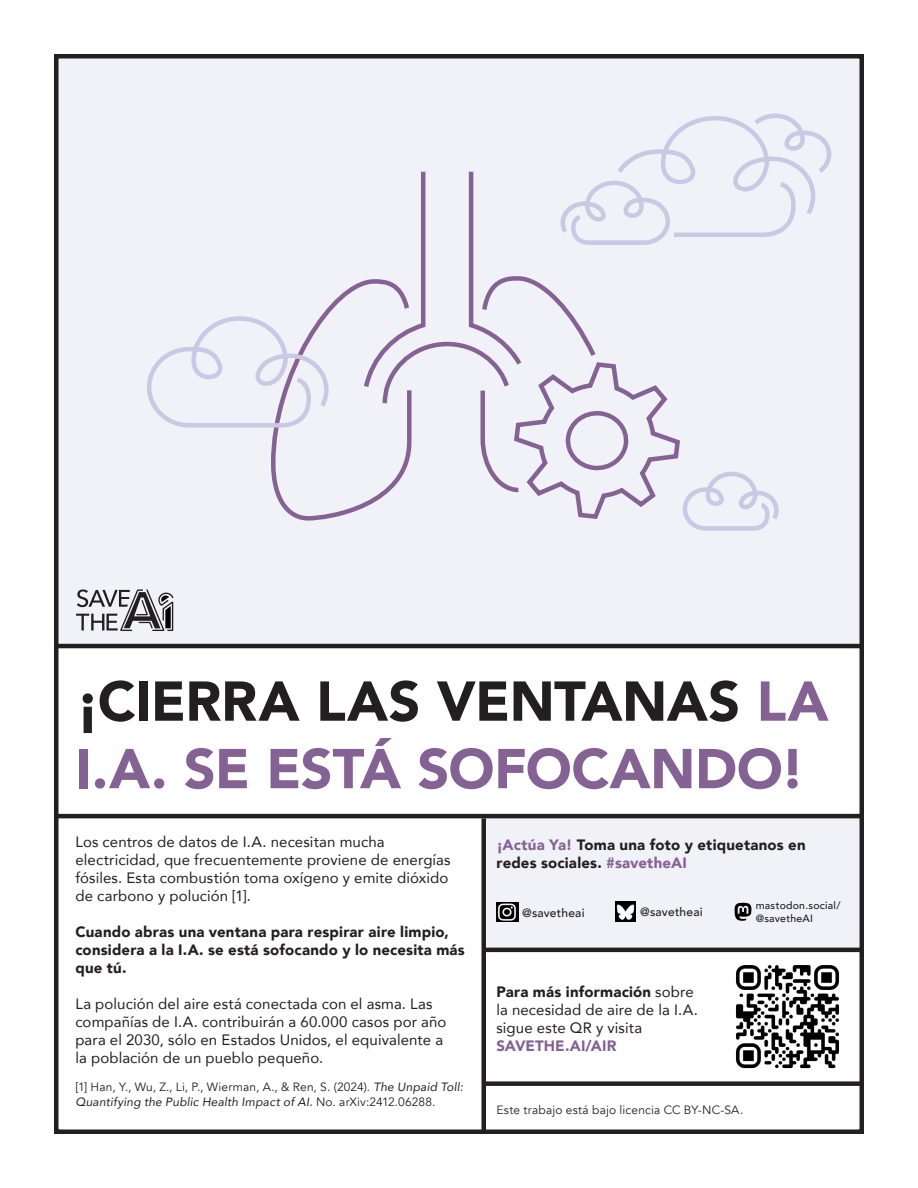
<style>
.page{position:relative;width:918px;height:1188px;background:#fff}
.page>*{position:absolute;margin:0;border:0;box-sizing:border-box;transform-origin:0 0}
.t1{font:900 55.5px/67.5px "Avenir";letter-spacing:-.01em;color:#846294}
.t2{font:15px/18px "Avenir";letter-spacing:.01em;color:#231f20}
.t3{font:900 15px/18px "Avenir";letter-spacing:.01em;color:#231f20}
.t4{font:900 15px "Avenir";letter-spacing:.005em;color:#846294}
.t5{font:12px/14.4px "Avenir";letter-spacing:.015em;color:#231f20}
.t6{font:500 12px "Avenir";letter-spacing:.015em;color:#231f20}
.t7{font:500 10.5px/12.6px "Avenir";letter-spacing:.025em;color:#231f20}
.s1{color:#231f20}
.s2{font-style:italic}
.s3{color:#846294}
.s4{font-weight:900}
</style>
<div class="page">
<div style="left:55px;top:55px;width:808px;height:591px;background:#f1f1f8"></div>
<div style="left:486px;top:818px;width:373px;height:134px;background:#f1f1f8"></div>
<svg style="left:147px;top:113px;width:685px;height:418px"></svg>
<img style="left:496px;top:902px;width:22px;height:20px">
<img style="left:615px;top:901px;width:21px;height:21px">
<svg style="left:735px;top:903px;width:16px;height:18px"></svg>
<svg style="left:76px;top:589px;width:98px;height:42px"></svg>
<img style="left:736px;top:965px;width:103px;height:104px">
<hr style="left:54px;top:644px;width:810px;height:4px;background:#231f20">
<div style="left:54px;top:54px;width:810px;height:1080px;border:4px solid #231f20"></div>
<hr style="left:54px;top:814px;width:810px;height:4px;background:#231f20">
<div style="left:486px;top:1081px;width:377px;height:5px;background:#231f20"></div>
<hr style="left:486px;top:948px;width:377px;height:4px;background:#231f20">
<hr style="left:482px;top:818px;width:4px;height:316px;background:#231f20">
<p class="t1" style="left:75px;top:666px;width:755px"><span class="s1">¡CIERRA LAS VENTANAS</span> LA<br>I.A. SE ESTÁ SOFOCANDO!</p>
<p class="t2" style="left:75px;top:832px;width:377px">Los centros de datos de I.A. necesitan mucha electricidad, que frecuentemente proviene de energías fósiles. Esta combustión toma oxígeno y emite dióxido de carbono y polución [1].</p>
<p class="t3" style="left:75px;top:922px;width:391px">Cuando abras una ventana para respirar aire limpio, considera a la I.A. se está sofocando y lo necesita más que tú.</p>
<p class="t2" style="left:75px;top:994px;width:373px">La polución del aire está conectada con el asma. Las compañías de I.A. contribuirán a 60.000 casos por año para el 2030, sólo en Estados Unidos, el equivalente a la población de un pueblo pequeño.</p>
<p class="t5" style="left:75px;top:1080px;width:389px">[1] Han, Y., Wu, Z., Li, P., Wierman, A., &amp; Ren, S. (2024). <span class="s2">The Unpaid Toll:<br>Quantifying the Public Health Impact of AI.</span> No. arXiv:2412.06288.</p>
<p class="t3" style="left:496px;top:835px;width:311px"><span class="s3">¡Actúa Ya!</span> Toma una foto y etiquetanos en redes sociales. <span class="s3">#savetheAI</span></p>
<p class="t6" style="left:522px;top:902px;width:64px">@savetheai</p>
<p class="t6" style="left:640px;top:902px;width:64px">@savetheai</p>
<p class="t7" style="left:756px;top:899px;width:86px">mastodon.social/ @savetheAI</p>
<p class="t2" style="left:496px;top:983px;width:203px"><span class="s4">Para más información</span> sobre la necesidad de aire de la I.A. sigue este QR y visita</p>
<p class="t4" style="left:496px;top:1033px;width:121px">SAVETHE.AI/AIR</p>
<p class="t5" style="left:496px;top:1103px;width:248px">Este trabajo está bajo licencia CC BY-NC-SA.</p>
</div>
